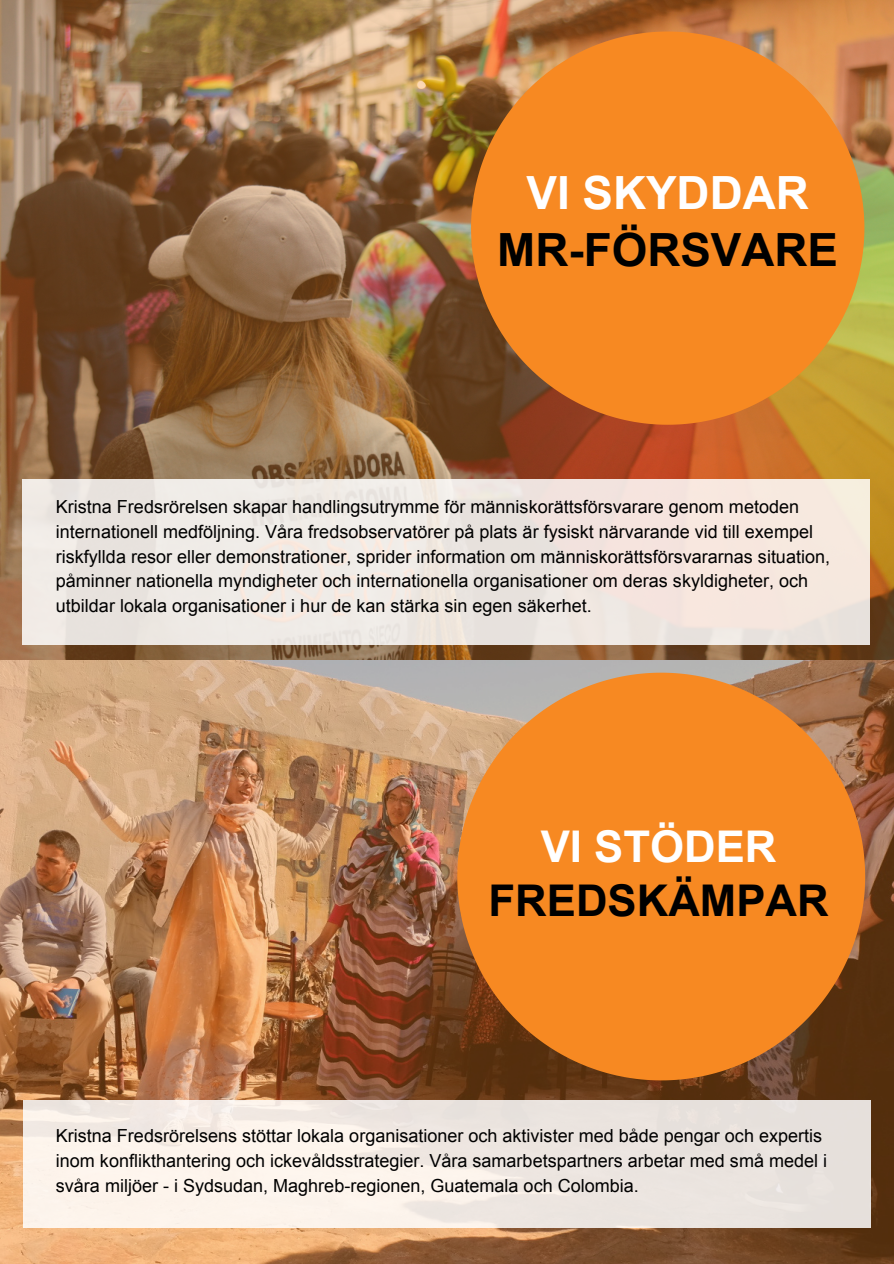
<style>
.page{position:relative;width:894px;height:1264px;background:#fff}
.page>*{position:absolute;margin:0;border:0;box-sizing:border-box;transform-origin:0 0}
.t1{font:700 45.75px "Arial";color:#000}
.t2{font:700 45.75px "Arial";color:#fff}
.t3{font:700 43.65px "Arial";color:#000}
.t4{font:700 43.65px "Arial";color:#fff}
.t5{font:18px/24.8px "Arial";color:#000}
</style>
<div class="page">
<img style="left:0;top:0;width:893px;height:1263px">
<svg style="left:471px;top:32px;width:393px;height:393px;background:#e68427"></svg>
<div style="left:23px;top:1100px;width:847px;height:127px;background:linear-gradient(to right,#fff5ed,#e5dfdb)"></div>
<div style="left:22px;top:479px;width:847px;height:165px;background:#f0e7df"></div>
<svg style="left:457px;top:672px;width:407px;height:408px;background:#df812a"></svg>
<p class="t2" style="left:526px;top:167px;width:284px">VI SKYDDAR</p>
<p class="t1" style="left:497px;top:224px;width:342px">MR-FÖRSVARE</p>
<p class="t5" style="left:56px;top:494px;width:775px">Kristna Fredsrörelsen skapar handlingsutrymme för människorättsförsvarare genom metoden internationell medföljning. Våra fredsobservatörer på plats är fysiskt närvarande vid till exempel riskfyllda resor eller demonstrationer, sprider information om människorättsförsvararnas situation, påminner nationella myndigheter och internationella organisationer om deras skyldigheter, och utbildar lokala organisationer i hur de kan stärka sin egen säkerhet.</p>
<p class="t4" style="left:540px;top:822px;width:237px">VI STÖDER</p>
<p class="t3" style="left:488px;top:876px;width:341px">FREDSKÄMPAR</p>
<p class="t5" style="left:56px;top:1123px;width:772px">Kristna Fredsrörelsens stöttar lokala organisationer och aktivister med både pengar och expertis inom konflikthantering och ickevåldsstrategier. Våra samarbetspartners arbetar med små medel i svåra miljöer - i Sydsudan, Maghreb-regionen, Guatemala och Colombia.</p>
</div>
